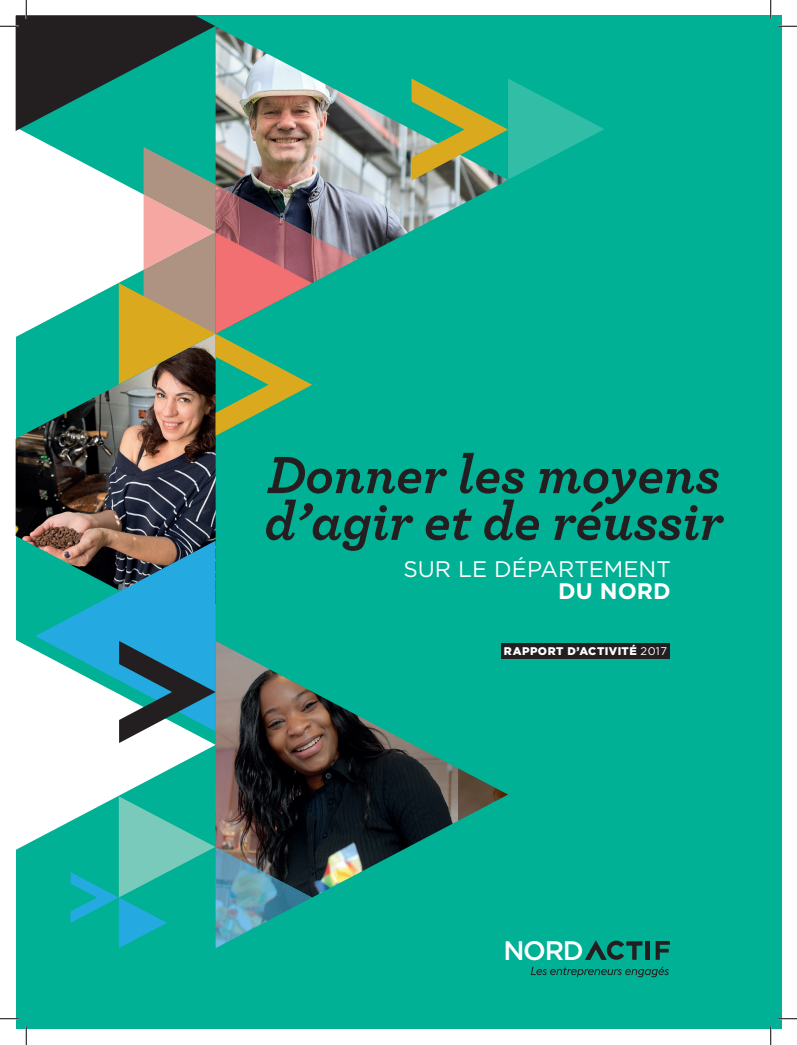
<style>
.page{position:relative;width:797px;height:1045px;background:#fff}
.page>*{position:absolute;margin:0;border:0;box-sizing:border-box;transform-origin:0 0}
.t1{font:italic 700 55px/46.8px "Archer";letter-spacing:-.005em;color:#231f20}
.t2{font:500 26.75px "Gotham";color:#fff}
.t3{font:22.5px "Gotham";color:#fff}
.t4{font:700 22.5px "Gotham";color:#fff}
.t5{font:900 11.12px "Gotham HTF";letter-spacing:.04em;color:#fff}
.s1{font-family:"Gotham";font-weight:400}
</style>
<div class="page">
<div style="left:16px;top:16px;width:765px;height:1013px;background:#00b195"></div>
<img style="left:216px;top:27px;width:290px;height:206px">
<svg style="left:16px;top:131px;width:128px;height:203px;fill:#fff"></svg>
<svg style="left:16px;top:640px;width:200px;height:210px;fill:#fff"></svg>
<img style="left:216px;top:642px;width:292px;height:256px">
<img style="left:16px;top:334px;width:200px;height:212px">
<img style="left:144px;top:147px;width:214px;height:47px">
<img style="left:216px;top:185px;width:142px;height:9px">
<svg style="left:35px;top:540px;width:181px;height:191px"></svg>
<svg style="left:411px;top:78px;width:193px;height:103px"></svg>
<svg style="left:119px;top:194px;width:288px;height:242px"></svg>
<svg style="left:119px;top:641px;width:97px;height:102px;background:#40869a"></svg>
<svg style="left:71px;top:796px;width:241px;height:152px"></svg>
<div style="left:645px;top:941px;width:5px;height:18px;background:#231f20"></div>
<svg style="left:585px;top:940px;width:57px;height:19px"></svg>
<svg style="left:655px;top:941px;width:15px;height:18px"></svg>
<svg style="left:530px;top:966px;width:139px;height:11px"></svg>
<div style="left:501px;top:643px;width:168px;height:15px;background:#231f20"></div>
<svg style="left:778px;top:25px;width:19px;height:2px"></svg>
<svg style="left:0;top:1018px;width:19px;height:1px"></svg>
<svg style="left:778px;top:1018px;width:19px;height:1px"></svg>
<svg style="left:0;top:0;width:215px;height:131px"></svg>
<svg style="left:25px;top:1026px;width:2px;height:19px"></svg>
<svg style="left:770px;top:0;width:1px;height:19px"></svg>
<svg style="left:770px;top:1026px;width:1px;height:19px"></svg>
<p class="t1" style="left:264px;top:447px;width:460px">Donner les moyens d’agir et de réussir</p>
<p class="t3" style="left:403px;top:554px;width:269px">SUR LE DÉPARTEMENT</p>
<p class="t4" style="left:558px;top:576px;width:114px">DU NORD</p>
<p class="t5" style="left:504px;top:644px;width:164px">RAPPORT D’ACTIVITÉ <span class="s1">2017</span></p>
<p class="t2" style="left:503px;top:932px;width:82px">NORD</p>
</div>
